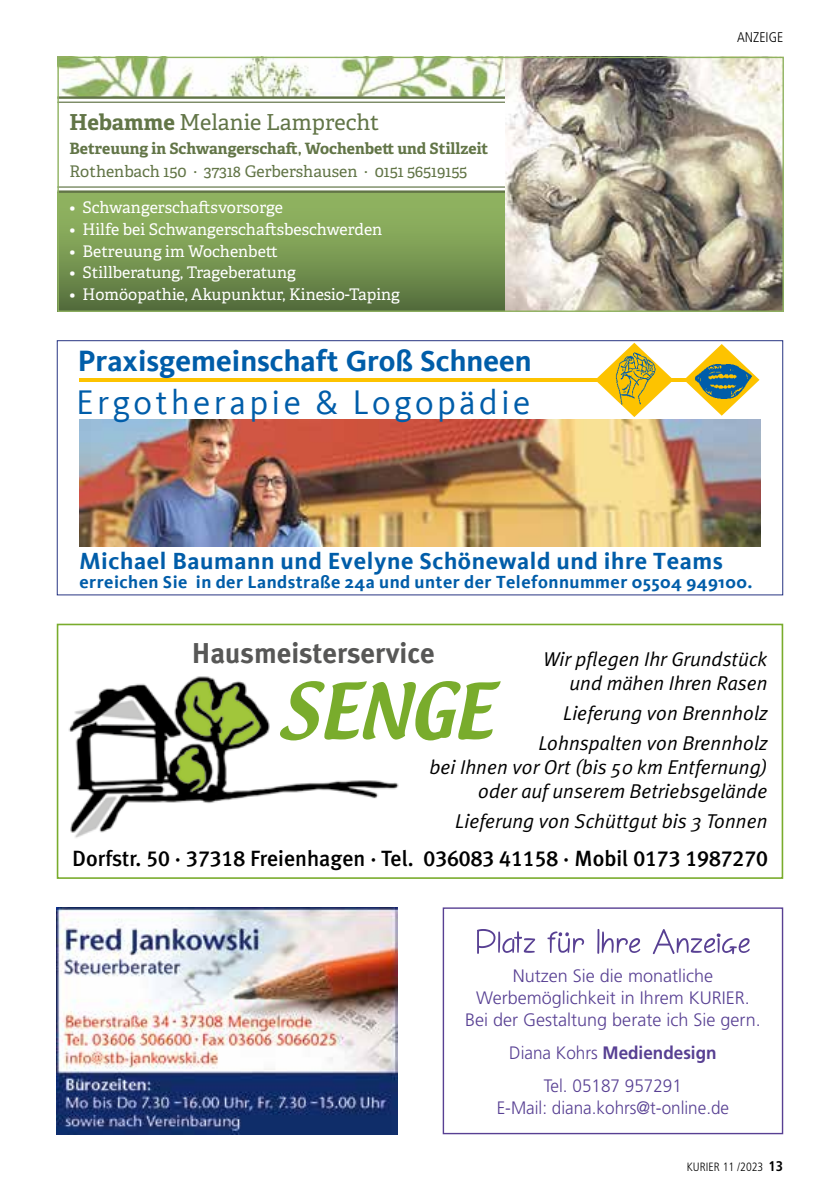
<style>
.page{position:relative;width:840px;height:1191px;background:#fff}
.page>*{position:absolute;margin:0;border:0;box-sizing:border-box;transform-origin:0 0}
.t1{font:68px "Textile";color:#79ac2c}
.t2{font:60px "Adventures Overlanders";letter-spacing:.025em;color:#584093}
.t3{font:35px "Kievit";letter-spacing:.1em;color:#005da9}
.t4{font:700 30.2px "Kievit";color:#005da9}
.t5{font:700 28.6px "Meta Plus";color:#575756}
.t6{font:700 24px "Kievit";letter-spacing:.025em;color:#005da9}
.t7{font:500 22px "Meta Plus";color:#000}
.t8{font:22px "Adelle";color:#627547}
.t9{font:italic 20px/24px "Meta Plus Normal";color:#000;text-align:right}
.t10{font:300 18px/22px "Frutiger";color:#584093;text-align:center}
.t11{font:300 18px/33.4px "Frutiger";color:#584093;text-align:center;scale:.95 1}
.t12{font:700 18px "Kievit";letter-spacing:.025em;color:#005da9}
.t13{font:16px "Adelle";color:#fff}
.t14{font:16px "Adelle";color:#627547}
.t15{font:700 15.6px "Adelle";color:#627547}
.t16{font:300 condensed 14px "Frutiger LT Std";color:#000}
.t17{font:300 condensed 12px "Frutiger LT Std";color:#000}
.s1{font-weight:700}
.s2{font-family:"Meta Plus Medium Caps";font-weight:400}
.s3{font-weight:700;font-size:14px}
</style>
<div class="page">
<img style="left:57px;top:907px;width:340px;height:227px">
<div style="left:442px;top:907px;width:340px;height:227px;border:1px solid #584093"></div>
<div style="left:57px;top:340px;width:725px;height:255px;background:#fff;border:1px solid #283583"></div>
<hr style="left:79px;top:378px;width:614px;height:4px;background:#fdc300">
<svg style="left:597px;top:343px;width:75px;height:74px"></svg>
<img style="left:613px;top:351px;width:44px;height:55px">
<svg style="left:686px;top:344px;width:73px;height:72px"></svg>
<img style="left:693px;top:364px;width:59px;height:36px">
<img style="left:79px;top:420px;width:681px;height:126px">
<div style="left:57px;top:623px;width:725px;height:256px;background:#fff;border:2px solid #79ac2c"></div>
<img style="left:68px;top:676px;width:331px;height:162px">
<img style="left:59px;top:59px;width:446px;height:37px">
<div style="left:57px;top:193px;width:468px;height:119px;background:linear-gradient(to bottom,#99be66,#57713f)"></div>
<hr style="left:57px;top:102px;width:468px;height:1px;background:#627547">
<hr style="left:57px;top:96px;width:468px;height:3px;background:#627547">
<hr style="left:57px;top:186px;width:468px;height:2px;background:#627547">
<hr style="left:57px;top:190px;width:468px;height:3px;background:#627547">
<img style="left:505px;top:59px;width:276px;height:251px">
<div style="left:57px;top:57px;width:726px;height:255px;border:1px solid #8fb260"></div>
<p class="t8" style="left:69px;top:109px;width:311px"><span class="s1">Hebamme</span> Melanie Lamprecht</p>
<p class="t15" style="left:69px;top:139px;width:420px">Betreuung in Schwangerschaft, Wochenbett und Stillzeit</p>
<p class="t14" style="left:69px;top:161px;width:399px">Rothenbach 150 · 37318 Gerbershausen · 0151 56519155</p>
<p class="t13" style="left:69px;top:198px;width:215px">• Schwangerschaftsvorsorge</p>
<p class="t13" style="left:69px;top:219px;width:314px">• Hilfe bei Schwangerschaftsbeschwerden</p>
<p class="t13" style="left:69px;top:241px;width:210px">• Betreuung im Wochenbett</p>
<p class="t13" style="left:69px;top:263px;width:228px">• Stillberatung, Trageberatung</p>
<p class="t13" style="left:69px;top:284px;width:332px">• Homöopathie, Akupunktur, Kinesio-Taping</p>
<h3 class="t4" style="left:78px;top:343px;width:455px">Praxisgemeinschaft Groß Schneen</h3>
<h3 class="t3" style="left:76px;top:383px;width:455px">Ergotherapie &amp; Logopädie</h3>
<p class="t16" style="left:736px;top:29px;width:48px">ANZEIGE</p>
<p class="t6" style="left:79px;top:546px;width:644px">Michael Baumann und Evelyne Schönewald und ihre Teams</p>
<p class="t12" style="left:79px;top:571px;width:674px">erreichen Sie in der Landstraße 24a und unter der Telefonnummer 05504 949100.</p>
<h3 class="t5" style="left:192px;top:636px;width:244px">Hausmeisterservice</h3>
<p class="t9" style="left:543px;top:647px;width:226px">Wir pflegen Ihr Grundstück und mähen Ihren Rasen</p>
<p class="t9" style="left:538px;top:698px;width:230px;line-height:29.6px">Lieferung von Brennholz<br>Lohnspalten von Brennholz</p>
<p class="t9" style="left:429px;top:754px;width:339px">bei Ihnen vor Ort (bis 50 km Entfernung) oder auf unserem Betriebsgelände</p>
<p class="t9" style="left:455px;top:808px;width:314px">Lieferung von Schüttgut bis 3 Tonnen</p>
<p class="t7" style="left:72px;top:846px;width:697px">Dorfstr. <span class="s2">50 · 37318</span> Freienhagen · Tel. <span class="s2">036083 41158</span> · Mobil <span class="s2">0173 1987270</span></p>
<h1 class="t1" style="left:277px;top:663px;width:216px">SENGE</h1>
<h2 class="t2" style="left:475px;top:898px;width:275px">Platz für Ihre Anzeige</h2>
<p class="t10" style="left:465px;top:964px;width:297px">Nutzen Sie die monatliche<br>Werbemöglichkeit in Ihrem KURIER.<br>Bei der Gestaltung berate ich Sie gern.</p>
<p class="t11" style="left:509px;top:1036px;width:220px">Diana Kohrs <span class="s1">Mediendesign<br></span>Tel. 05187 957291</p>
<p class="t11" style="left:496px;top:1091px;width:246px">E-Mail: diana.kohrs@t-online.de</p>
<p class="t17" style="left:686px;top:1159px;width:98px">KURIER 11 /2023 <span class="s3">13</span></p>
</div>
